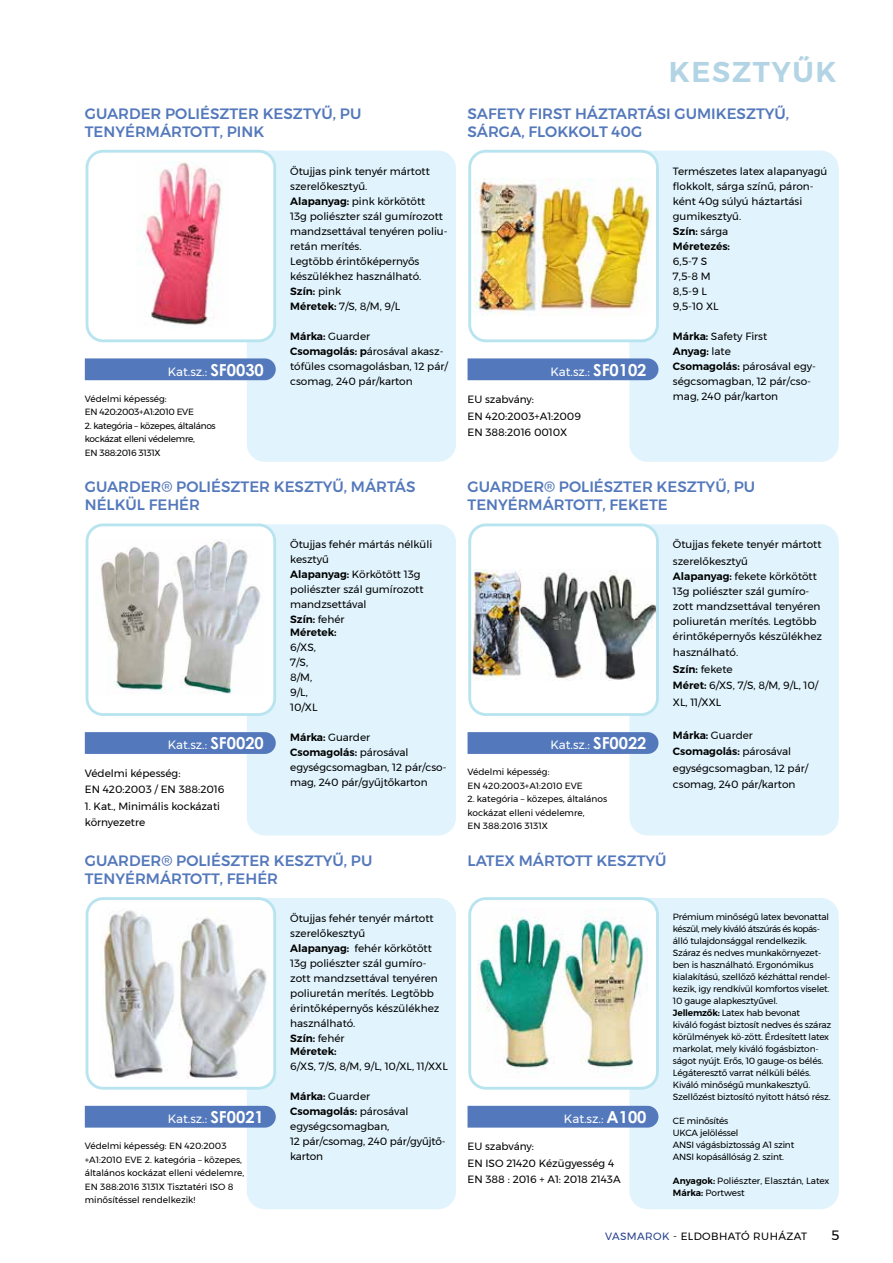
<style>
.page{position:relative;width:893px;height:1263px;background:#fff}
.page>*{position:absolute;margin:0;border:0;box-sizing:border-box;transform-origin:0 0}
.t1{font:600 28.5px "Montserrat";letter-spacing:.06em;color:#b2d4e4}
.t2{font:500 15px/18px "Montserrat";color:#5378bb}
.t3{font:13.5px "Montserrat";color:#000}
.t4{font:12px "Montserrat";color:#fff}
.t5{font:10.5px/15px "Montserrat";color:#000}
.t6{font:10.5px "Montserrat";letter-spacing:.04em;color:#000}
.t7{font:600 10.5px "Montserrat";color:#000}
.t8{font:9px/12px "Montserrat";letter-spacing:-.02em;color:#000}
.t9{font:9px/13.5px "Montserrat";color:#000}
.s1{font-family:"Century Gothic";font-weight:700;font-size:16.5px}
.s2{font-weight:600}
.s3{color:#25408f}
</style>
<div class="page">
<div style="left:247px;top:151px;width:209px;height:311px;background:#e1f4fd;border-radius:18px"></div>
<div style="left:87px;top:151px;width:188px;height:190px;background:#fff;border-radius:16px"></div>
<img style="left:137px;top:162px;width:86px;height:164px">
<div style="left:86px;top:150px;width:190px;height:192px;border:3px solid #b8e4f0;border-radius:16px"></div>
<div style="left:85px;top:358px;width:191px;height:22px;background:#5378bb"></div>
<div style="left:629px;top:151px;width:210px;height:311px;background:#e1f4fd;border-radius:18px"></div>
<div style="left:470px;top:151px;width:187px;height:190px;background:#fff;border-radius:16px"></div>
<img style="left:473px;top:179px;width:178px;height:136px">
<div style="left:468px;top:150px;width:191px;height:192px;border:3px solid #b8e4f0;border-radius:16px"></div>
<div style="left:468px;top:358px;width:190px;height:22px;background:#5378bb"></div>
<div style="left:247px;top:898px;width:209px;height:311px;background:#e1f4fd;border-radius:18px"></div>
<div style="left:87px;top:898px;width:188px;height:190px;background:#fff;border-radius:16px"></div>
<img style="left:101px;top:908px;width:166px;height:170px">
<div style="left:86px;top:897px;width:190px;height:193px;border:3px solid #b8e4f0;border-radius:16px"></div>
<div style="left:85px;top:1106px;width:191px;height:21px;background:#5378bb"></div>
<div style="left:629px;top:898px;width:210px;height:311px;background:#e1f4fd;border-radius:18px"></div>
<div style="left:470px;top:898px;width:187px;height:190px;background:#fff;border-radius:16px"></div>
<img style="left:477px;top:908px;width:170px;height:165px">
<div style="left:468px;top:897px;width:191px;height:193px;border:3px solid #b8e4f0;border-radius:16px"></div>
<div style="left:468px;top:1106px;width:190px;height:21px;background:#5378bb"></div>
<div style="left:247px;top:524px;width:209px;height:311px;background:#e1f4fd;border-radius:18px"></div>
<div style="left:87px;top:525px;width:188px;height:189px;background:#fff;border-radius:16px"></div>
<img style="left:101px;top:539px;width:160px;height:155px">
<div style="left:86px;top:523px;width:190px;height:193px;border:3px solid #b8e4f0;border-radius:16px"></div>
<svg style="left:85px;top:732px;width:191px;height:22px;background:#567abc"></svg>
<div style="left:629px;top:524px;width:210px;height:311px;background:#e1f4fd;border-radius:18px"></div>
<div style="left:470px;top:525px;width:187px;height:189px;background:#fff;border-radius:16px"></div>
<img style="left:472px;top:569px;width:183px;height:111px">
<div style="left:468px;top:523px;width:191px;height:193px;border:3px solid #b8e4f0;border-radius:16px"></div>
<svg style="left:468px;top:732px;width:190px;height:22px;background:#557abc"></svg>
<h2 class="t2" style="left:85px;top:104px;width:278px">GUARDER POLIÉSZTER KESZTYŰ, PU<br>TENYÉRMÁRTOTT, PINK</h2>
<p class="t4" style="left:168px;top:362px;width:98px">Kat.sz.: <span class="s1">SF0030</span></p>
<p class="t8" style="left:85px;top:392px;width:111px;line-height:13.5px">Védelmi képesség:<br>EN 420:2003+A1:2010 EVE</p>
<p class="t8" style="left:85px;top:419px;width:132px;line-height:13.5px">2. kategória – közepes, általános kockázat elleni védelemre,<br>EN 388:2016 3131X</p>
<p class="t5" style="left:290px;top:163px;width:159px">Ötujjas pink tenyér mártott szerelőkesztyű.<br><span class="s2">Alapanyag:</span> pink körkötött<br>13g poliészter szál gumírozott mandzsettával tenyéren poliu&shy;retán merítés.<br>Legtöbb érintőképernyős készülékhez használható.<br><span class="s2">Szín:</span> pink<br><span class="s2">Méretek:</span> 7/S, 8/M, 9/L</p>
<p class="t5" style="left:290px;top:328px;width:159px"><span class="s2">Márka:</span> Guarder<br><span class="s2">Csomagolás: p</span>árosával akasz&shy;tófüles csomagolásban, 12 pár/ csomag, 240 pár/karton</p>
<h2 class="t2" style="left:85px;top:478px;width:332px">GUARDER® POLIÉSZTER KESZTYŰ, MÁRTÁS<br>NÉLKÜL FEHÉR</h2>
<p class="t4" style="left:168px;top:736px;width:98px">Kat.sz.: <span class="s1">SF0020</span></p>
<p class="t5" style="left:85px;top:765px;width:141px;line-height:16.5px">Védelmi képesség:<br>EN 420:2003 / EN 388:2016</p>
<p class="t5" style="left:85px;top:798px;width:137px;line-height:16.5px">1. Kat., Minimális kockázati környezetre</p>
<p class="t5" style="left:290px;top:537px;width:144px">Ötujjas fehér mártás nélküli kesztyű<br><span class="s2">Alapanyag:</span> Körkötött 13g poliészter szál gumírozott mandzsettával<br><span class="s2">Szín:</span> fehér</p>
<p class="t7" style="left:290px;top:624px;width:48px">Méretek:</p>
<p class="t5" style="left:290px;top:639px;width:29px">6/XS,<br>7/S,<br>8/M,<br>9/L,<br>10/XL</p>
<p class="t5" style="left:290px;top:729px;width:158px"><span class="s2">Márka:</span> Guarder<br><span class="s2">Csomagolás:</span> párosával egységcsomagban, 12 pár/cso&shy;mag, 240 pár/gyűjtőkarton</p>
<h2 class="t2" style="left:85px;top:852px;width:289px">GUARDER® POLIÉSZTER KESZTYŰ, PU<br>TENYÉRMÁRTOTT, FEHÉR</h2>
<p class="t4" style="left:168px;top:1109px;width:98px">Kat.sz.: <span class="s1">SF0021</span></p>
<p class="t9" style="left:85px;top:1139px;width:161px">Védelmi képesség: EN 420:2003 +A1:2010 EVE 2. kategória – közepes, általános kockázat elleni védelemre, EN 388:2016 3131X Tisztatéri ISO 8 minősítéssel rendelkezik!</p>
<p class="t5" style="left:290px;top:910px;width:151px">Ötujjas fehér tenyér mártott szerelőkesztyű<br><span class="s2">Alapanyag:</span> fehér körkötött<br>13g poliészter szál gumíro&shy;zott mandzsettával tenyéren poliuretán merítés. Legtöbb érintőképernyős készülékhez használható.<br><span class="s2">Szín:</span> fehér</p>
<p class="t7" style="left:290px;top:1042px;width:48px">Méretek:</p>
<p class="t5" style="left:290px;top:1058px;width:159px">6/XS, 7/S, 8/M, 9/L, 10/XL, 11/XXL</p>
<p class="t5" style="left:290px;top:1088px;width:157px"><span class="s2">Márka:</span> Guarder<br><span class="s2">Csomagolás:</span> párosával egységcsomagban,<br>12 pár/csomag, 240 pár/gyűjtő&shy;karton</p>
<h1 class="t1" style="left:669px;top:49px;width:169px">KESZTYŰK</h1>
<h2 class="t2" style="left:468px;top:104px;width:323px">SAFETY FIRST HÁZTARTÁSI GUMIKESZTYŰ,<br>SÁRGA, FLOKKOLT 40G</h2>
<p class="t4" style="left:550px;top:362px;width:98px">Kat.sz.: <span class="s1">SF0102</span></p>
<p class="t5" style="left:468px;top:391px;width:115px;line-height:16.5px">EU szabvány:<br>EN 420:2003+A1:2009<br>EN 388:2016 0010X</p>
<p class="t5" style="left:673px;top:163px;width:156px">Természetes latex alapanyagú flokkolt, sárga színű, páron&shy;ként 40g súlyú háztartási gumikesztyű.<br><span class="s2">Szín:</span> sárga<br><span class="s2">Méretezés:</span></p>
<p class="t5" style="left:673px;top:253px;width:47px">6,5-7 S<br>7,5-8 M<br>8,5-9 L<br>9,5-10 XL</p>
<p class="t5" style="left:673px;top:328px;width:145px"><span class="s2">Márka:</span> Safety First<br><span class="s2">Anyag:</span> late<br><span class="s2">Csomagolás:</span> párosával egy&shy;ségcsomagban, 12 pár/cso&shy;mag, 240 pár/karton</p>
<h2 class="t2" style="left:468px;top:478px;width:289px">GUARDER® POLIÉSZTER KESZTYŰ, PU<br>TENYÉRMÁRTOTT, FEKETE</h2>
<p class="t4" style="left:550px;top:736px;width:98px">Kat.sz.: <span class="s1">SF0022</span></p>
<p class="t9" style="left:468px;top:765px;width:117px">Védelmi képesség:<br>EN 420:2003+A1:2010 EVE</p>
<p class="t9" style="left:468px;top:792px;width:141px">2. kategória – közepes, általános kockázat elleni védelemre,<br>EN 388:2016 3131X</p>
<p class="t5" style="left:673px;top:536px;width:150px;line-height:16.5px">Ötujjas fekete tenyér mártott szerelőkesztyű</p>
<p class="t5" style="left:673px;top:568px;width:151px"><span class="s2">Alapanyag:</span> fekete körkötött<br>13g poliészter szál gumíro&shy;zott mandzsettával tenyéren poliuretán merítés. Legtöbb érintőképernyős készülékhez</p>
<p class="t5" style="left:673px;top:644px;width:147px;line-height:16.5px">használható.<br><span class="s2">Szín:</span> fekete<br><span class="s2">Méret:</span> 6/XS, 7/S, 8/M, 9/L, 10/<br>XL, 11/XXL</p>
<p class="t5" style="left:673px;top:727px;width:137px;line-height:16.5px"><span class="s2">Márka:</span> Guarder<br><span class="s2">Csomagolás:</span> párosával egységcsomagban, 12 pár/ csomag, 240 pár/karton</p>
<h2 class="t2" style="left:468px;top:852px;width:201px">LATEX MÁRTOTT KESZTYŰ</h2>
<p class="t4" style="left:564px;top:1109px;width:84px">Kat.sz.: <span class="s1">A100</span></p>
<p class="t5" style="left:468px;top:1138px;width:155px;line-height:16.5px">EU szabvány:<br>EN ISO 21420 Kézügyesség 4<br>EN 388 : 2016 + A1: 2018 2143A</p>
<p class="t8" style="left:673px;top:911px;width:160px">Prémium minőségű latex bevonattal készül, mely kiváló átszúrás és kopás&shy;álló tulajdonsággal rendelkezik.<br>Száraz és nedves munkakörnyezet&shy;ben is használható. Ergonómikus kialakítású, szellőző kézháttal rendel&shy;kezik, igy rendkívül komfortos viselet.<br>10 gauge alapkesztyűvel.<br><span class="s2">Jellemzők:</span> Latex hab bevonat<br>kiváló fogást biztosít nedves és száraz körülmények kö-zött. Érdesített latex markolat, mely kiváló fogásbizton&shy;ságot nyújt. Erős, 10 gauge-os bélés.<br>Légáteresztő varrat nélküli bélés.<br>Kiváló minőségű munkakesztyű.<br>Szellőzést biztosító nyitott hátsó rész.</p>
<p class="t8" style="left:673px;top:1115px;width:123px">CE minősítés<br>UKCA jelöléssel<br>ANSI vágásbiztosság A1 szint<br>ANSI kopásállóság 2. szint.</p>
<p class="t9" style="left:673px;top:1175px;width:158px;line-height:12px"><span class="s2">Anyagok:</span> Poliészter, Elasztán, Latex<br><span class="s2">Márka:</span> Portwest</p>
<p class="t6" style="left:605px;top:1228px;width:204px"><span class="s3">VASMAROK</span> - ELDOBHATÓ RUHÁZAT</p>
<p class="t3" style="left:831px;top:1224px;width:10px">5</p>
</div>
